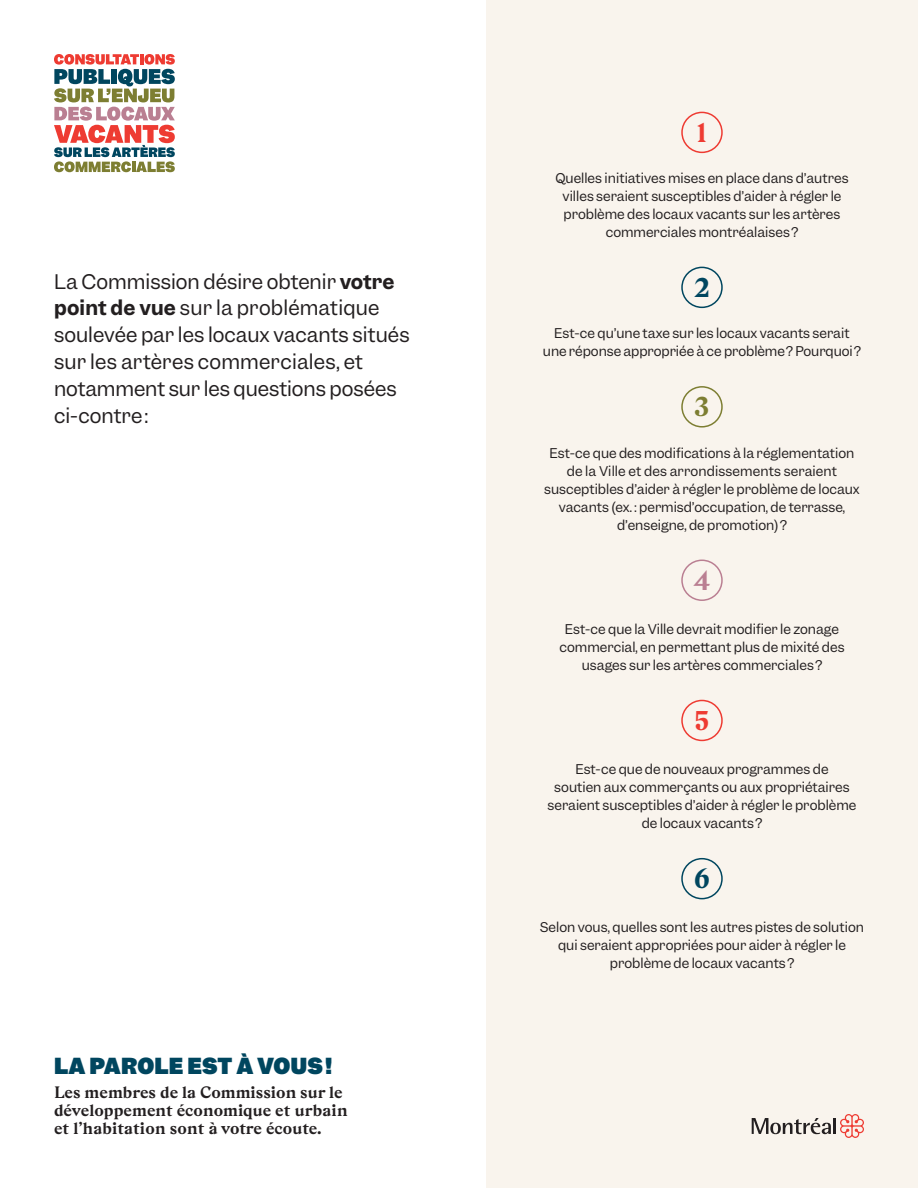
<style>
.page{position:relative;width:918px;height:1188px;background:#fff}
.page>*{position:absolute;margin:0;border:0;box-sizing:border-box;transform-origin:0 0}
.Intertitre_Gza{font:700 30px "Gza";color:#ee3b32}
.Intertitre_Gza-2{font:700 30px "Gza";color:#00465f}
.Intertitre_Gza-3{font:700 30px "Gza";color:#ba7f92}
.Intertitre_Gza-4{font:700 30px "Gza";color:#7d7e32}
.Intertitre_Gza-5{font:900 21px "Garnett";letter-spacing:.01em;color:#00465f}
.Texte_courant{font:19.05px/27px "Garnett";color:#231f20}
.Intertitre_Gza-6{font:700 16.5px/18px "Gza";color:#231f20}
.Texte_courant-2{font:12.75px/18px "Garnett";color:#231f20;text-align:center}
.s1{font-weight:600}
</style>
<div class="page">
<div style="left:486px;top:0;width:432px;height:1188px;background:#f9f4ed"></div>
<svg style="left:752px;top:1118px;width:79px;height:16px"></svg>
<hr style="left:833px;top:1118px;width:3px;height:16px;background:#231f20">
<svg style="left:840px;top:1114px;width:24px;height:24px"></svg>
<svg style="left:54px;top:54px;width:121px;height:118px"></svg>
<div style="left:681px;top:112px;width:42px;height:41px;border:2px solid #ee3b32;border-radius:50%"></div>
<div style="left:681px;top:560px;width:42px;height:41px;border:2px solid #ba7f92;border-radius:50%"></div>
<div style="left:681px;top:700px;width:42px;height:41px;border:2px solid #ee3b32;border-radius:50%"></div>
<div style="left:681px;top:858px;width:42px;height:41px;border:2px solid #00465f;border-radius:50%"></div>
<div style="left:681px;top:386px;width:42px;height:42px;border:2px solid #7d7e32;border-radius:50%"></div>
<div style="left:681px;top:267px;width:42px;height:41px;border:2px solid #00465f;border-radius:50%"></div>
<p class="Texte_courant" style="left:54px;top:268px;width:357px">La Commission désire obtenir <span class="s1">votre point de vue</span> sur la problématique soulevée par les locaux vacants situés sur les artères commerciales, et notamment sur les questions posées ci-contre:</p>
<p class="Intertitre_Gza-5" style="left:54px;top:1052px;width:280px">LA PAROLE EST À VOUS!</p>
<p class="Intertitre_Gza-6" style="left:54px;top:1083px;width:295px">Les membres de la Commission sur le développement économique et urbain et l’habitation sont à votre écoute.</p>
<p class="Intertitre_Gza" style="left:697px;top:111px;width:12px">1</p>
<p class="Texte_courant-2" style="left:555px;top:169px;width:295px">Quelles initiatives mises en place dans d’autres villes seraient susceptibles d’aider à régler le problème des locaux vacants sur les artères commerciales montréalaises?</p>
<p class="Intertitre_Gza-2" style="left:694px;top:266px;width:18px">2</p>
<p class="Texte_courant-2" style="left:543px;top:325px;width:320px">Est-ce qu’une taxe sur les locaux vacants serait une réponse appropriée à ce problème? Pourquoi?</p>
<p class="Intertitre_Gza-4" style="left:694px;top:385px;width:17px">3</p>
<p class="Texte_courant-2" style="left:544px;top:444px;width:317px">Est-ce que des modifications à la réglementation de la Ville et des arrondissements seraient susceptibles d’aider à régler le problème de locaux vacants (ex. : permisd’occupation, de terrasse, d’enseigne, de promotion)?</p>
<p class="Intertitre_Gza-3" style="left:693px;top:559px;width:19px">4</p>
<p class="Texte_courant-2" style="left:559px;top:620px;width:287px">Est-ce que la Ville devrait modifier le zonage commercial, en permettant plus de mixité des usages sur les artères commerciales?</p>
<p class="Intertitre_Gza" style="left:694px;top:699px;width:17px">5</p>
<p class="Texte_courant-2" style="left:548px;top:760px;width:310px">Est-ce que de nouveaux programmes de<br>soutien aux commerçants ou aux propriétaires seraient susceptibles d’aider à régler le problème de locaux vacants?</p>
<p class="Intertitre_Gza-2" style="left:694px;top:857px;width:18px">6</p>
<p class="Texte_courant-2" style="left:540px;top:919px;width:326px">Selon vous, quelles sont les autres pistes de solution qui seraient appropriées pour aider à régler le problème de locaux vacants?</p>
</div>
